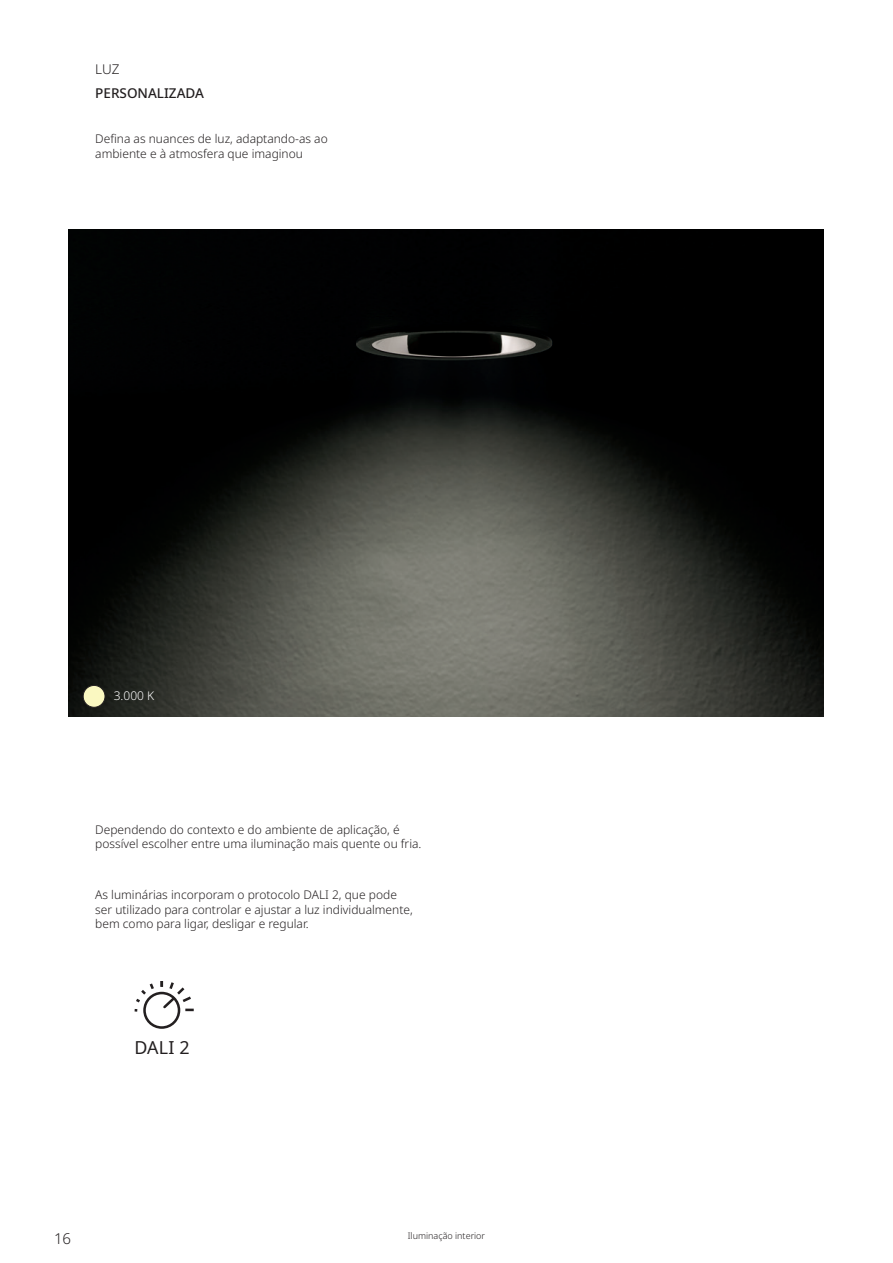
<style>
.page{position:relative;width:893px;height:1263px;background:#fff}
.page>*{position:absolute;margin:0;border:0;box-sizing:border-box;transform-origin:0 0}
.t1{font:17.85px "Noto Sans";color:#231f20}
.t2{font:300 15px "Noto Sans";color:#231f20}
.APARTADOS{font:500 13.5px "Noto Sans";color:#231f20}
.APARTADOS-2{font:300 13.5px "Noto Sans";color:#231f20}
.Texto{font:300 12px/14.4px "Noto Sans";color:#231f20}
.Texto-2{font:300 12px "Noto Sans";color:#fff}
.t3{font:300 9px "Noto Sans";color:#231f20}
</style>
<div class="page">
<img style="left:68px;top:230px;width:756px;height:486px">
<div style="left:143px;top:992px;width:37px;height:37px;border:3px solid #231f20;border-radius:50%"></div>
<svg style="left:134px;top:981px;width:60px;height:31px"></svg>
<div style="left:83px;top:685px;width:22px;height:22px;background:#faf8c1;border-radius:50%"></div>
<div style="left:83px;top:685px;width:22px;height:22px;border:1px solid #231f20;border-radius:50%"></div>
<p class="APARTADOS-2" style="left:95px;top:61px;width:26px">LUZ</p>
<p class="APARTADOS" style="left:95px;top:84px;width:110px">PERSONALIZADA</p>
<p class="Texto" style="left:95px;top:132px;width:234px">Defina as nuances de luz, adaptando-as ao ambiente e à atmosfera que imaginou</p>
<p class="Texto-2" style="left:114px;top:689px;width:42px">3.000 K</p>
<p class="Texto" style="left:95px;top:822px;width:328px">Dependendo do contexto e do ambiente de aplicação, é possível escolher entre uma iluminação mais quente ou fria.</p>
<p class="Texto" style="left:95px;top:888px;width:319px">As luminárias incorporam o protocolo DALI 2, que pode ser utilizado para controlar e ajustar a luz individualmente, bem como para ligar, desligar e regular.</p>
<p class="t1" style="left:134px;top:1035px;width:57px">DALI 2</p>
<p class="t2" style="left:54px;top:1230px;width:19px">16</p>
<p class="t3" style="left:408px;top:1230px;width:79px">Iluminação interior</p>
</div>
